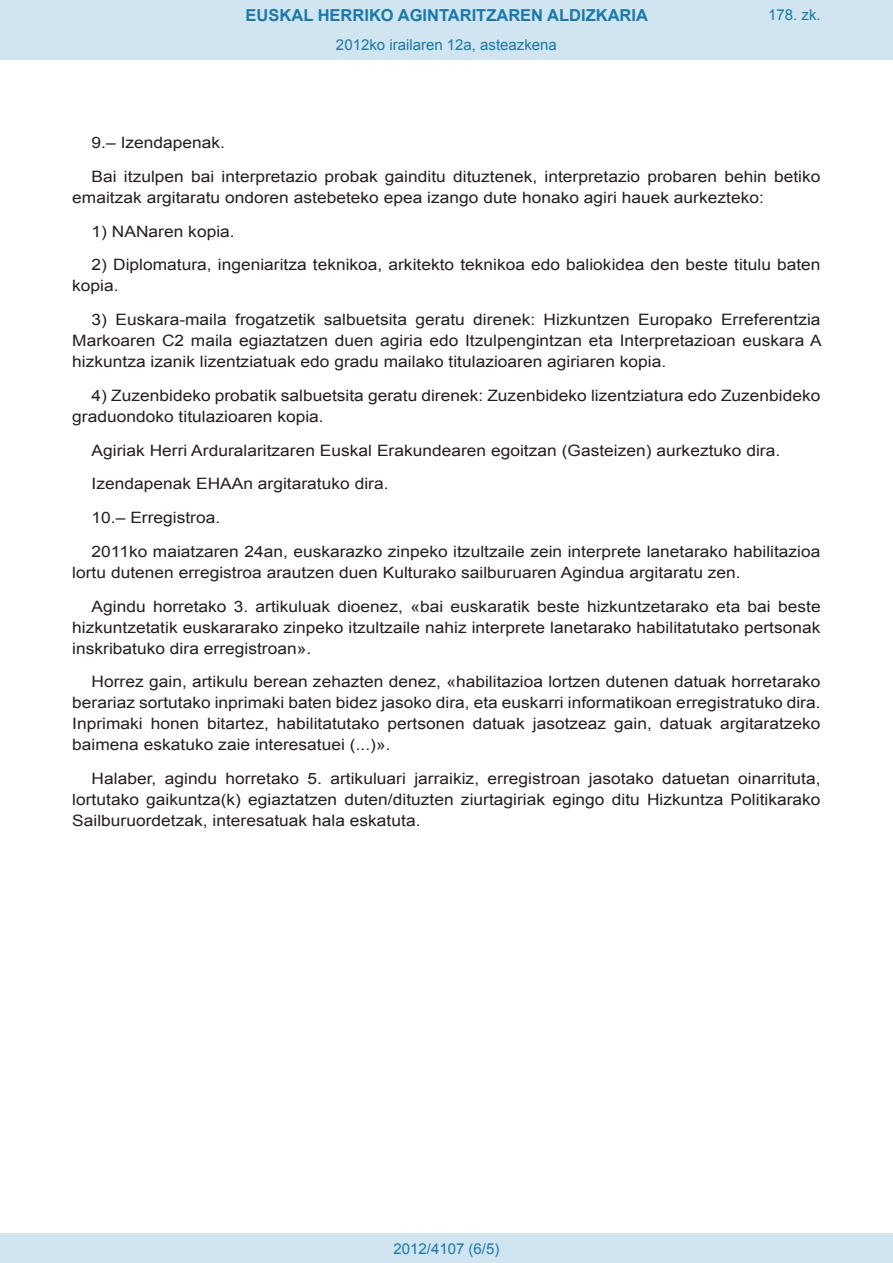
<style>
.page{position:relative;width:893px;height:1263px;background:#fff}
.page>*{position:absolute;margin:0;border:0;box-sizing:border-box;transform-origin:0 0}
.t1{font:700 16.5px "Arial";color:#1879ad}
.BOPVDetalle{font:15.6px/21px "Arial";color:#231f20;scale:1.11 1}
.Paginacion_Centro{font:15px "Arial";color:#1879ad}
</style>
<div class="page">
<div style="left:0;top:0;width:893px;height:60px;background:#d0e5f0"></div>
<div style="left:0;top:1233px;width:893px;height:30px;background:#d0e5f0"></div>
<p class="t1" style="left:246px;top:4px;width:404px">EUSKAL HERRIKO AGINTARITZAREN ALDIZKARIA</p>
<p class="Paginacion_Centro" style="left:336px;top:35px;width:222px">2012ko irailaren 12a, asteazkena</p>
<p class="Paginacion_Centro" style="left:768px;top:5px;width:54px">178. zk.</p>
<p class="BOPVDetalle" style="left:92px;top:132px;width:122px">9.– Izendapenak.</p>
<p class="BOPVDetalle" style="left:72px;top:166px;width:676px;text-indent:19px">Bai itzulpen bai interpretazio probak gainditu dituztenek, interpretazio probaren behin betiko emaitzak argitaratu ondoren astebeteko epea izango dute honako agiri hauek aurkezteko:</p>
<p class="BOPVDetalle" style="left:92px;top:221px;width:130px">1) NANaren kopia.</p>
<p class="BOPVDetalle" style="left:72px;top:255px;width:676px;text-indent:19px">2) Diplomatura, ingeniaritza teknikoa, arkitekto teknikoa edo baliokidea den beste titulu baten kopia.</p>
<p class="BOPVDetalle" style="left:72px;top:309px;width:676px;text-align:justify;text-indent:19px">3) Euskara-maila frogatzetik salbuetsita geratu direnek: Hizkuntzen Europako Erreferentzia Markoaren C2 maila egiaztatzen duen agiria edo Itzulpengintzan eta Interpretazioan euskara A hizkuntza izanik lizentziatuak edo gradu mailako titulazioaren agiriaren kopia.</p>
<p class="BOPVDetalle" style="left:72px;top:385px;width:676px;text-indent:19px">4) Zuzenbideko probatik salbuetsita geratu direnek: Zuzenbideko lizentziatura edo Zuzenbideko graduondoko titulazioaren kopia.</p>
<p class="BOPVDetalle" style="left:92px;top:440px;width:622px">Agiriak Herri Arduralaritzaren Euskal Erakundearen egoitzan (Gasteizen) aurkeztuko dira.</p>
<p class="BOPVDetalle" style="left:92px;top:474px;width:269px">Izendapenak EHAAn argitaratuko dira.</p>
<p class="BOPVDetalle" style="left:92px;top:507px;width:117px">10.– Erregistroa.</p>
<p class="BOPVDetalle" style="left:72px;top:541px;width:676px;text-indent:19px">2011ko maiatzaren 24an, euskarazko zinpeko itzultzaile zein interprete lanetarako habilitazioa lortu dutenen erregistroa arautzen duen Kulturako sailburuaren Agindua argitaratu zen.</p>
<p class="BOPVDetalle" style="left:72px;top:596px;width:676px;text-align:justify;text-indent:19px">Agindu horretako 3. artikuluak dioenez, «bai euskaratik beste hizkuntzetarako eta bai beste hizkuntzetatik euskararako zinpeko itzultzaile nahiz interprete lanetarako habilitatutako pertsonak inskribatuko dira erregistroan».</p>
<p class="BOPVDetalle" style="left:72px;top:672px;width:676px;text-align:justify;text-indent:19px">Horrez gain, artikulu berean zehazten denez, «habilitazioa lortzen dutenen datuak horretarako berariaz sortutako inprimaki baten bidez jasoko dira, eta euskarri informatikoan erregistratuko dira.<br>Inprimaki honen bitartez, habilitatutako pertsonen datuak jasotzeaz gain, datuak argitaratzeko baimena eskatuko zaie interesatuei (...)».</p>
<p class="BOPVDetalle" style="left:72px;top:768px;width:676px;text-align:justify;text-indent:19px">Halaber, agindu horretako 5. artikuluari jarraikiz, erregistroan jasotako datuetan oinarrituta, lortutako gaikuntza(k) egiaztatzen duten/dituzten ziurtagiriak egingo ditu Hizkuntza Politikarako Sailburuordetzak, interesatuak hala eskatuta.</p>
<p class="Paginacion_Centro" style="left:393px;top:1238px;width:107px">2012/4107 (6/5)</p>
</div>
